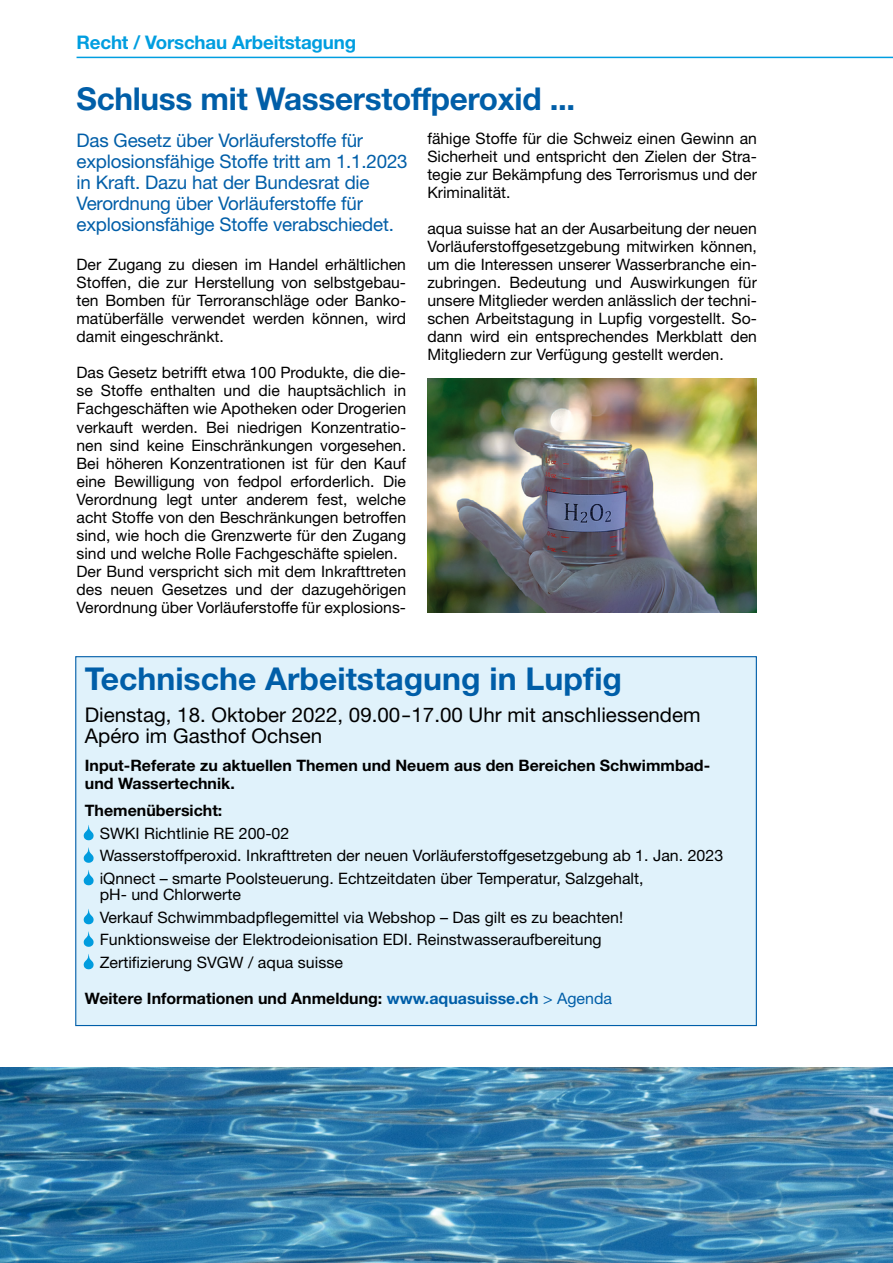
<style>
.page{position:relative;width:893px;height:1263px;background:#fff}
.page>*{position:absolute;margin:0;border:0;box-sizing:border-box;transform-origin:0 0}
.t1{font:700 31.5px "Helvetica Neue";letter-spacing:-.01em;color:#005ea8}
.t2{font:20.25px/21px "Helvetica Neue";color:#000}
.t3{font:18.75px/21px "Helvetica Neue";letter-spacing:-.01em;color:#005ea8}
.t4{font:700 18.75px "Helvetica Neue";letter-spacing:-.01em;color:#009ee0}
.t5{font:15.75px/18px "Helvetica Neue";color:#000;text-align:justify}
.t6{font:700 15.75px/18px "Helvetica Neue";color:#000}
.s1{color:#005ea8}
.s2{font-weight:400;color:#005ea8}
</style>
<div class="page">
<img style="left:0;top:1067px;width:893px;height:196px">
<hr style="left:77px;top:57px;width:816px;height:1px;background:#009ee0">
<div style="left:76px;top:657px;width:680px;height:368px;background:#e0f2fb"></div>
<svg style="left:84px;top:825px;width:10px;height:15px"></svg>
<svg style="left:84px;top:847px;width:10px;height:16px"></svg>
<svg style="left:84px;top:870px;width:10px;height:15px"></svg>
<svg style="left:84px;top:909px;width:10px;height:15px"></svg>
<svg style="left:84px;top:931px;width:10px;height:16px"></svg>
<svg style="left:84px;top:954px;width:10px;height:15px"></svg>
<img style="left:427px;top:378px;width:330px;height:234px">
<p class="t4" style="left:77px;top:30px;width:281px">Recht / Vorschau Arbeitstagung</p>
<h1 class="t1" style="left:77px;top:79px;width:500px">Schluss mit Wasserstoffperoxid ...</h1>
<p class="t3" style="left:77px;top:129px;width:333px">Das Gesetz über Vorläuferstoffe für explosionsfähige Stoffe tritt am 1.1.2023 in Kraft. Dazu hat der Bundesrat die Verordnung über Vorläuferstoffe für explosionsfähige Stoffe verabschiedet.</p>
<p class="t5" style="left:77px;top:256px;width:331px">Der Zugang zu diesen im Handel erhältlichen Stoffen, die zur Herstellung von selbstgebau&shy;ten Bomben für Terroranschläge oder Banko&shy;matüberfälle verwendet werden können, wird damit eingeschränkt.</p>
<p class="t5" style="left:77px;top:364px;width:331px;text-align:left">Das Gesetz betrifft etwa 100 Produkte, die die&shy;se Stoffe enthalten und die hauptsächlich in Fachgeschäften wie Apotheken oder Drogerien verkauft werden. Bei niedrigen Konzentratio&shy;nen sind keine Einschränkungen vorgesehen.<br>Bei höheren Konzentrationen ist für den Kauf eine Bewilligung von fedpol erforderlich. Die Verordnung legt unter anderem fest, welche acht Stoffe von den Beschränkungen betroffen sind, wie hoch die Grenzwerte für den Zugang sind und welche Rolle Fachgeschäfte spielen.<br>Der Bund verspricht sich mit dem Inkrafttreten des neuen Gesetzes und der dazugehörigen Verordnung über Vorläuferstoffe für explosions-</p>
<p class="t5" style="left:427px;top:130px;width:331px">fähige Stoffe für die Schweiz einen Gewinn an Sicherheit und entspricht den Zielen der Stra&shy;tegie zur Bekämpfung des Terrorismus und der Kriminalität.</p>
<p class="t5" style="left:427px;top:220px;width:331px">aqua suisse hat an der Ausarbeitung der neuen Vorläuferstoffgesetzgebung mitwirken können, um die Interessen unserer Wasserbranche ein&shy;zubringen. Bedeutung und Auswirkungen für unsere Mitglieder werden anlässlich der techni&shy;schen Arbeitstagung in Lupfig vorgestellt. So&shy;dann wird ein entsprechendes Merkblatt den Mitgliedern zur Verfügung gestellt werden.</p>
<h1 class="t1" style="left:85px;top:660px;width:539px">Technische Arbeitstagung in Lupfig</h1>
<p class="t2" style="left:85px;top:704px;width:617px">Dienstag, 18. Oktober 2022, 09.00–17.00 Uhr mit anschliessendem<br>Apéro im Gasthof Ochsen</p>
<p class="t6" style="left:85px;top:756px;width:627px">Input-Referate zu aktuellen Themen und Neuem aus den Bereichen Schwimmbad&shy;und Wassertechnik.</p>
<p class="t6" style="left:85px;top:801px;width:139px">Themenübersicht:</p>
<p class="t5" style="left:100px;top:822px;width:625px;line-height:22.5px;text-align:left">SWKI Richtlinie RE 200-02<br>Wasserstoffperoxid. Inkrafttreten der neuen Vorläuferstoffgesetzgebung ab 1. Jan. 2023 iQnnect – smarte Poolsteuerung. Echtzeitdaten über Temperatur, Salzgehalt,</p>
<p class="t5" style="left:100px;top:883px;width:525px;line-height:22.5px;text-align:left">pH- und Chlorwerte<br>Verkauf Schwimmbadpflegemittel via Webshop – Das gilt es zu beachten!<br>Funktionsweise der Elektrodeionisation EDI. Reinstwasseraufbereitung Zertifizierung SVGW / aqua suisse</p>
<p class="t6" style="left:85px;top:989px;width:529px">Weitere Informationen und Anmeldung: <span class="s1">www.aquasuisse.ch</span> <span class="s2">&gt; Agenda</span></p>
</div>
